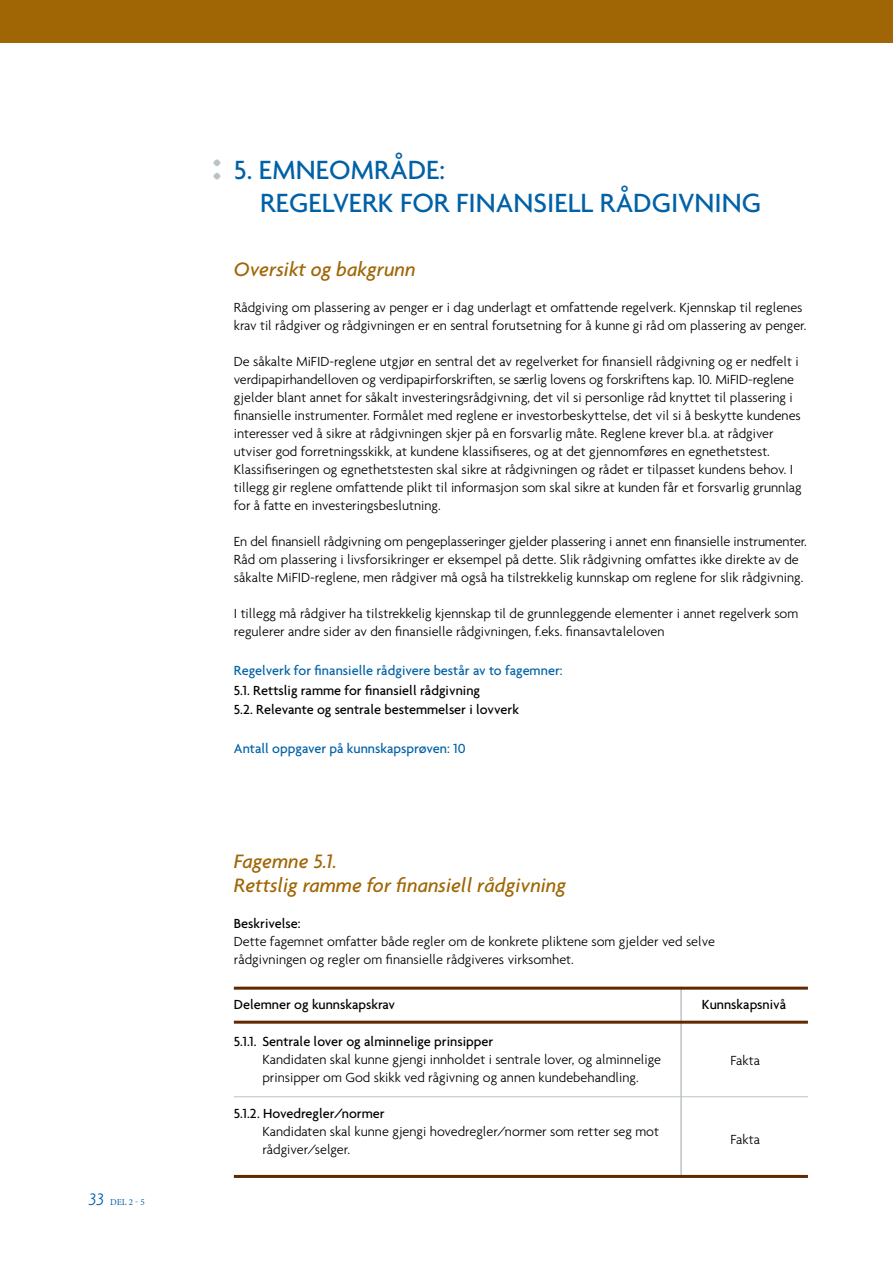
<style>
.page{position:relative;width:893px;height:1263px;background:#fff}
.page>*{position:absolute;margin:0;border:0;box-sizing:border-box;transform-origin:0 0}
.t1{font:500 28.5px/33px "Agenda";color:#0061a7}
.t2{font:italic 500 21px/24px "Agenda";color:#a06606}
.t3{font:300 14.25px/18px "Agenda";color:#000}
.t4{font:500 14.25px/19.5px "Agenda";color:#000}
.t5{font:500 14.25px "Agenda";color:#0062a7}
.t6{font:9px "Minion Pro";color:#0061a7}
.s1{font-family:"Agenda";font-weight:300;font-style:italic;font-size:18px}
.s2{font-weight:700;font-size:42px;color:#bbc2c6}
</style>
<div class="page">
<div style="left:0;top:0;width:893px;height:43px;background:#a06606"></div>
<hr style="left:680px;top:987px;width:2px;height:191px;background:#bbc2c6">
<hr style="left:234px;top:987px;width:574px;height:3px;background:#622900">
<hr style="left:234px;top:1021px;width:574px;height:3px;background:#622900">
<hr style="left:234px;top:1175px;width:574px;height:3px;background:#622900">
<hr style="left:234px;top:1096px;width:574px;height:1px;background:#bbc2c6">
<p class="t6" style="left:89px;top:1195px;width:58px"><span class="s1">33</span> DEL 2 - 5</p>
<h1 class="t1" style="left:260px;top:153px;width:502px;text-indent:-47px"><span class="s2">:</span> 5. EMNEOMRÅDE:<br>REGELVERK FOR FINANSIELL RÅDGIVNING</h1>
<h2 class="t2" style="left:234px;top:257px;width:183px">Oversikt og bakgrunn</h2>
<p class="t3" style="left:234px;top:298px;width:574px">Rådgiving om plassering av penger er i dag underlagt et omfattende regelverk. Kjennskap til reglenes krav til rådgiver og rådgivningen er en sentral forutsetning for å kunne gi råd om plassering av penger.</p>
<p class="t3" style="left:234px;top:352px;width:569px">De såkalte MiFID-reglene utgjør en sentral det av regelverket for finansiell rådgivning og er nedfelt i verdipapirhandelloven og verdipapirforskriften, se særlig lovens og forskriftens kap. 10. MiFID-reglene gjelder blant annet for såkalt investeringsrådgivning, det vil si personlige råd knyttet til plassering i finansielle instrumenter. Formålet med reglene er investorbeskyttelse, det vil si å beskytte kundenes interesser ved å sikre at rådgivningen skjer på en forsvarlig måte. Reglene krever bl.a. at rådgiver utviser god forretningsskikk, at kundene klassifiseres, og at det gjennomføres en egnethetstest.<br>Klassifiseringen og egnethetstesten skal sikre at rådgivningen og rådet er tilpasset kundens behov. I tillegg gir reglene omfattende plikt til informasjon som skal sikre at kunden får et forsvarlig grunnlag for å fatte en investeringsbeslutning.</p>
<p class="t3" style="left:234px;top:532px;width:575px">En del finansiell rådgivning om pengeplasseringer gjelder plassering i annet enn finansielle instrumenter.<br>Råd om plassering i livsforsikringer er eksempel på dette. Slik rådgivning omfattes ikke direkte av de såkalte MiFID-reglene, men rådgiver må også ha tilstrekkelig kunnskap om reglene for slik rådgivning.</p>
<p class="t3" style="left:234px;top:604px;width:566px">I tillegg må rådgiver ha tilstrekkelig kjennskap til de grunnleggende elementer i annet regelverk som regulerer andre sider av den finansielle rådgivningen, f.eks. finansavtaleloven</p>
<p class="t5" style="left:234px;top:662px;width:330px">Regelverk for finansielle rådgivere består av to fagemner:</p>
<p class="t4" style="left:234px;top:680px;width:286px">5.1. Rettslig ramme for finansiell rådgivning<br>5.2. Relevante og sentrale bestemmelser i lovverk</p>
<p class="t5" style="left:234px;top:740px;width:233px">Antall oppgaver på kunnskapsprøven: 10</p>
<h2 class="t2" style="left:234px;top:849px;width:334px">Fagemne 5.1.<br>Rettslig ramme for finansiell rådgivning</h2>
<p class="t4" style="left:234px;top:913px;width:68px">Beskrivelse:</p>
<p class="t3" style="left:234px;top:932px;width:483px">Dette fagemnet omfatter både regler om de konkrete pliktene som gjelder ved selve rådgivningen og regler om finansielle rådgiveres virksomhet.</p>
<p class="t4" style="left:234px;top:994px;width:163px">Delemner og kunnskapskrav</p>
<p class="t4" style="left:702px;top:994px;width:86px">Kunnskapsnivå</p>
<p class="t4" style="left:234px;top:1031px;width:261px">5.1.1. Sentrale lover og alminnelige prinsipper</p>
<p class="t3" style="left:262px;top:1050px;width:400px">Kandidaten skal kunne gjengi innholdet i sentrale lover, og alminnelige prinsipper om God skikk ved rågivning og annen kundebehandling.</p>
<p class="t4" style="left:234px;top:1103px;width:152px">5.1.2. Hovedregler/normer</p>
<p class="t3" style="left:262px;top:1122px;width:398px">Kandidaten skal kunne gjengi hovedregler/normer som retter seg mot rådgiver/selger.</p>
<p class="t3" style="left:730px;top:1052px;width:31px">Fakta</p>
<p class="t3" style="left:730px;top:1130px;width:31px">Fakta</p>
</div>
